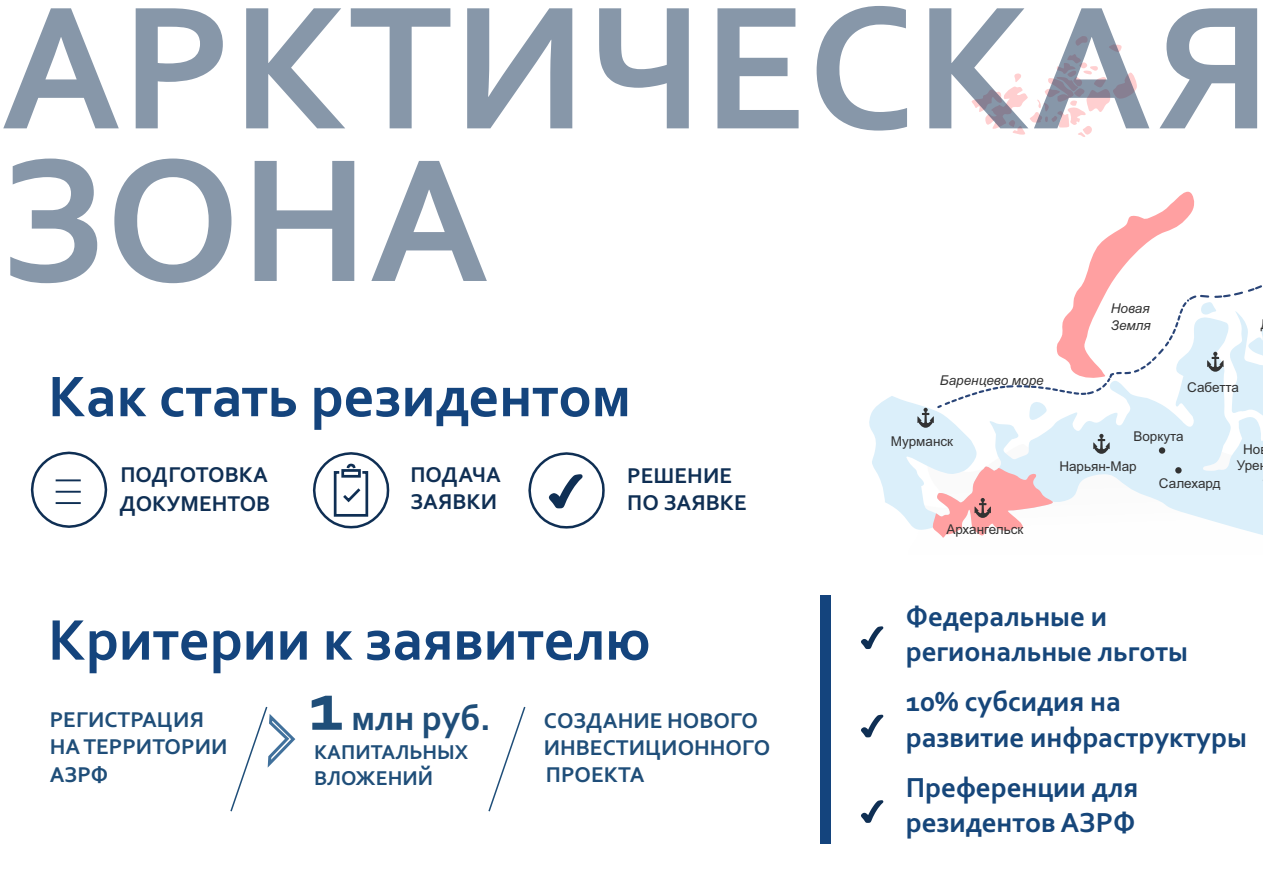
<style>
.page{position:relative;width:1263px;height:893px;background:#fff}
.page>*{position:absolute;margin:0;border:0;box-sizing:border-box;transform-origin:0 0}
.t1{font:700 183.9px/152.6px "Corbel";color:rgb(15 47 84/.5)}
.t2{font:700 60px "Corbel";color:#14447d}
.t3{font:700 36.15px "Corbel";color:#1f4e79}
.t4{font:700 28.8px/35.2px "Corbel";color:#16467a}
.t5{font:700 22.5px/27.5px "Corbel";color:#1f4e79}
.t6{font:700 22.5px/27.5px "Corbel";color:#0f2f54}
.t7{font:700 21px/25.7px "Corbel";color:#1f4e79}
.t8{font:13.5px/16.5px "Arial";color:#323232;text-align:center}
.t9{font:italic 13.5px/16.5px "Arial";color:#323232}
.s1{font-size:72px}
</style>
<div class="page">
<svg style="left:869px;top:285px;width:394px;height:250px"></svg>
<svg style="left:971px;top:36px;width:166px;height:101px"></svg>
<svg style="left:1093px;top:434px;width:17px;height:20px"></svg>
<svg style="left:1015px;top:191px;width:208px;height:232px"></svg>
<svg style="left:917px;top:408px;width:17px;height:20px"></svg>
<svg style="left:931px;top:464px;width:130px;height:74px"></svg>
<div style="left:1159px;top:447px;width:6px;height:7px;background:#323232;border-radius:50%"></div>
<svg style="left:1175px;top:467px;width:6px;height:6px"></svg>
<svg style="left:312px;top:452px;width:78px;height:77px"></svg>
<svg style="left:30px;top:451px;width:78px;height:77px"></svg>
<svg style="left:230px;top:706px;width:66px;height:106px"></svg>
<svg style="left:488px;top:706px;width:38px;height:106px"></svg>
<div style="left:820px;top:595px;width:10px;height:249px;background:#14447d"></div>
<svg style="left:528px;top:452px;width:77px;height:77px"></svg>
<svg style="left:861px;top:715px;width:22px;height:22px"></svg>
<svg style="left:861px;top:626px;width:22px;height:23px"></svg>
<svg style="left:861px;top:800px;width:22px;height:23px"></svg>
<h1 class="t1" style="left:1px;top:7px;width:1272px">АРКТИЧЕСКАЯ<br>ЗОНА</h1>
<h2 class="t2" style="left:48px;top:372px;width:584px">Как стать резидентом</h2>
<p class="t6" style="left:119px;top:462px;width:152px;line-height:29.4px">ПОДГОТОВКА<br>ДОКУМЕНТОВ</p>
<p class="t6" style="left:410px;top:462px;width:92px">ПОДАЧА<br>ЗАЯВКИ</p>
<p class="t6" style="left:627px;top:464px;width:121px">РЕШЕНИЕ<br>ПО ЗАЯВКЕ</p>
<h2 class="t2" style="left:48px;top:615px;width:604px">Критерии к заявителю</h2>
<p class="t5" style="left:50px;top:707px;width:179px">РЕГИСТРАЦИЯ<br>НА ТЕРРИТОРИИ<br>АЗРФ</p>
<p class="t3" style="left:308px;top:703px;width:184px"><span class="s1">1</span> млн руб.</p>
<p class="t7" style="left:314px;top:741px;width:156px">КАПИТАЛЬНЫХ<br>ВЛОЖЕНИЙ</p>
<p class="t5" style="left:544px;top:709px;width:228px">СОЗДАНИЕ НОВОГО<br>ИНВЕСТИЦИОННОГО<br>ПРОЕКТА</p>
<p class="t9" style="left:1111px;top:301px;width:41px">Новая<br>Земля</p>
<p class="t9" style="left:940px;top:373px;width:105px">Баренцево море</p>
<p class="t8" style="left:891px;top:434px;width:64px">Мурманск</p>
<p class="t8" style="left:946px;top:523px;width:79px">Архангельск</p>
<p class="t8" style="left:1187px;top:380px;width:53px">Сабетта</p>
<p class="t8" style="left:1133px;top:429px;width:52px">Воркута</p>
<p class="t8" style="left:1059px;top:459px;width:79px">Нарьян-Мар</p>
<p class="t8" style="left:1159px;top:477px;width:63px">Салехард</p>
<p class="t8" style="left:1237px;top:442px;width:25px">Но<br>Уре</p>
<p class="t4" style="left:906px;top:601px;width:284px">Федеральные и региональные льготы</p>
<p class="t4" style="left:906px;top:687px;width:342px">10% субсидия на<br>развитие инфраструктуры</p>
<p class="t4" style="left:906px;top:772px;width:234px">Преференции для резидентов АЗРФ</p>
</div>
